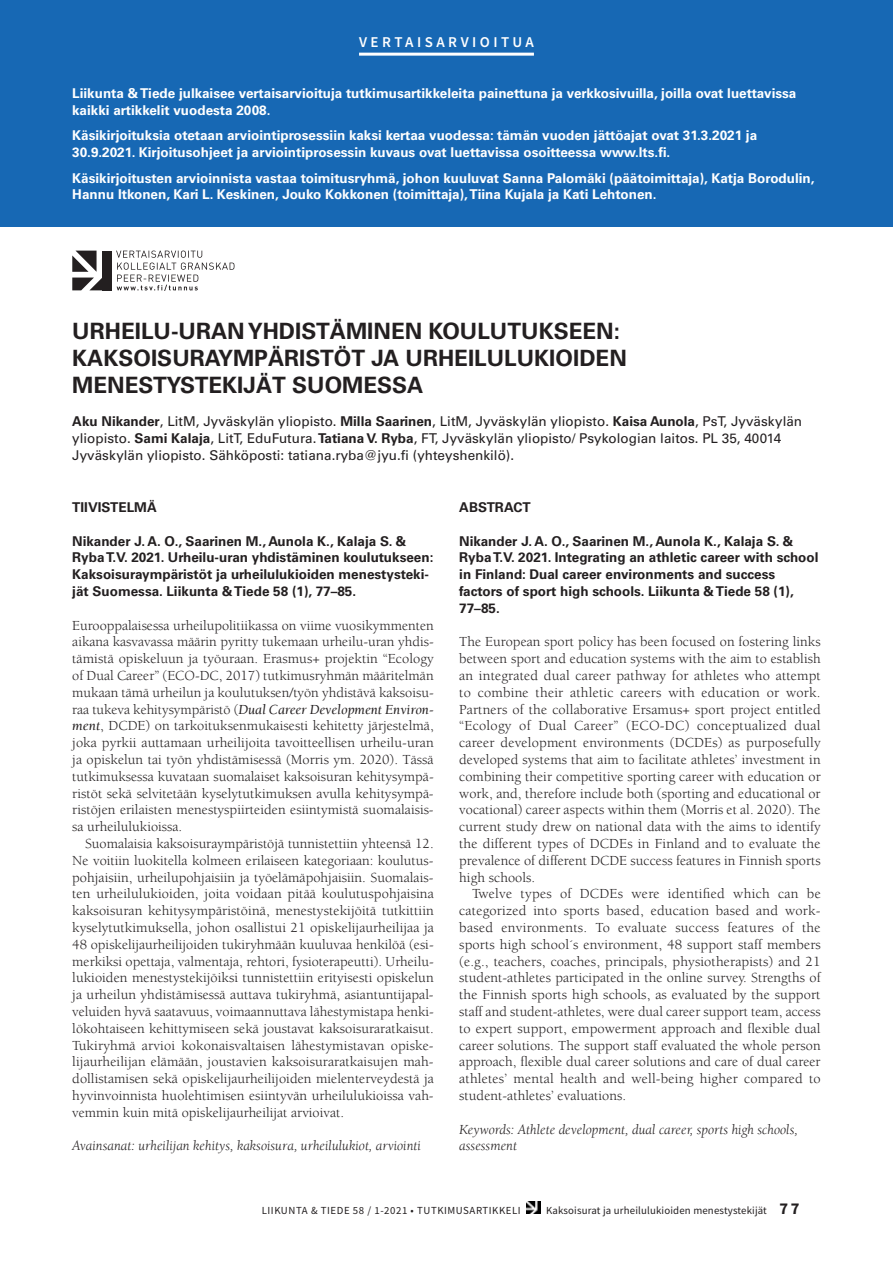
<style>
.page{position:relative;width:893px;height:1263px;background:#fff}
.page>*{position:absolute;margin:0;border:0;box-sizing:border-box;transform-origin:0 0}
.t1{font:700 22.5px/27px "Univers";color:#231f20}
.t2{font:600 15px "Source Sans Pro";letter-spacing:.23em;color:#fff}
.t3{font:14.25px/16.8px "Berkeley";color:#231f20;text-align:justify}
.t4{font:italic 14.25px/16.8px "Berkeley";color:#231f20}
.t5{font:700 13.5px/16.8px "Univers";color:#fff}
.t6{font:700 13.5px/16.8px "Univers";color:#231f20}
.t7{font:13.5px/16.8px "Univers";color:#231f20}
.t8{font:10.8px "Source Sans Pro";letter-spacing:.015em;color:#231f20}
.t9{font:10.8px "Source Sans Pro";letter-spacing:.05em;color:#231f20}
.s1{font-weight:700}
.s2{font-style:italic}
.s3{font-weight:700;font-size:16.5px}
</style>
<div class="page">
<div style="left:0;top:0;width:893px;height:226px;background:#1768b4"></div>
<hr style="left:359px;top:53px;width:175px;height:3px;background:#fff">
<svg style="left:527px;top:1201px;width:13px;height:13px"></svg>
<svg style="left:72px;top:251px;width:25px;height:21px"></svg>
<svg style="left:72px;top:278px;width:30px;height:12px"></svg>
<div style="left:102px;top:251px;width:10px;height:39px;background:#231f20"></div>
<svg style="left:116px;top:251px;width:119px;height:40px"></svg>
<p class="t2" style="left:359px;top:32px;width:176px">VERTAISARVIOITUA</p>
<p class="t5" style="left:72px;top:85px;width:726px">Liikunta &amp; Tiede julkaisee vertaisarvioituja tutkimusartikkeleita painettuna ja verkkosivuilla, joilla ovat luettavissa kaikki artikkelit vuodesta 2008.</p>
<p class="t5" style="left:72px;top:127px;width:686px">Käsikirjoituksia otetaan arviointiprosessiin kaksi kertaa vuodessa: tämän vuoden jättöajat ovat 31.3.2021 ja<br>30.9.2021. Kirjoitusohjeet ja arviointiprosessin kuvaus ovat luettavissa osoitteessa www.lts.fi.</p>
<p class="t5" style="left:72px;top:169px;width:744px">Käsikirjoitusten arvioinnista vastaa toimitusryhmä, johon kuuluvat Sanna Palomäki (päätoimittaja), Katja Borodulin,<br>Hannu Itkonen, Kari L. Keskinen, Jouko Kokkonen (toimittaja), Tiina Kujala ja Kati Lehtonen.</p>
<h1 class="t1" style="left:72px;top:317px;width:556px">URHEILU-URAN YHDISTÄMINEN KOULUTUKSEEN:<br>KAKSOISURAYMPÄRISTÖT JA URHEILULUKIOIDEN<br>MENESTYSTEKIJÄT SUOMESSA</h1>
<p class="t7" style="left:72px;top:413px;width:731px"><span class="s1">Aku Nikander</span>, LitM, Jyväskylän yliopisto. <span class="s1">Milla Saarinen</span>, LitM, Jyväskylän yliopisto. <span class="s1">Kaisa Aunola</span>, PsT, Jyväskylän yliopisto. <span class="s1">Sami Kalaja</span>, LitT, EduFutura. <span class="s1">Tatiana V. Ryba</span>, FT, Jyväskylän yliopisto/ Psykologian laitos. PL 35, 40014<br>Jyväskylän yliopisto. Sähköposti: tatiana.ryba@jyu.fi (yhteyshenkilö).</p>
<p class="t6" style="left:72px;top:499px;width:86px">TIIVISTELMÄ</p>
<p class="t6" style="left:72px;top:532px;width:363px">Nikander J. A. O., Saarinen M., Aunola K., Kalaja S. &amp; Ryba T.V. 2021. Urheilu-uran yhdistäminen koulutukseen:<br>Kaksoisuraympäristöt ja urheilulukioiden menestysteki&shy;jät Suomessa. Liikunta &amp; Tiede 58 (1), 77–85.</p>
<p class="t3" style="left:72px;top:617px;width:363px">Eurooppalaisessa urheilupolitiikassa on viime vuosikymmenten aikana kasvavassa määrin pyritty tukemaan urheilu-uran yhdis&shy;tämistä opiskeluun ja työuraan. Erasmus+ projektin “Ecology of Dual Career” (ECO-DC, 2017) tutkimusryhmän määritelmän mukaan tämä urheilun ja koulutuksen/työn yhdistävä kaksoisu&shy;raa tukeva kehitysympäristö (<span class="s2">Dual Career Development Environ&shy;ment</span>, DCDE) on tarkoituksenmukaisesti kehitetty järjestelmä, joka pyrkii auttamaan urheilijoita tavoitteellisen urheilu-uran ja opiskelun tai työn yhdistämisessä (Morris ym. 2020). Tässä tutkimuksessa kuvataan suomalaiset kaksoisuran kehitysympä&shy;ristöt sekä selvitetään kyselytutkimuksen avulla kehitysympä&shy;ristöjen erilaisten menestyspiirteiden esiintymistä suomalaisis&shy;sa urheilulukioissa.</p>
<p class="t3" style="left:72px;top:835px;width:363px;text-indent:13px">Suomalaisia kaksoisuraympäristöjä tunnistettiin yhteensä 12.<br>Ne voitiin luokitella kolmeen erilaiseen kategoriaan: koulutus&shy;pohjaisiin, urheilupohjaisiin ja työelämäpohjaisiin. Suomalais&shy;ten urheilulukioiden, joita voidaan pitää koulutuspohjaisina kaksoisuran kehitysympäristöinä, menestystekijöitä tutkittiin kyselytutkimuksella, johon osallistui 21 opiskelijaurheilijaa ja 48 opiskelijaurheilijoiden tukiryhmään kuuluvaa henkilöä (esi&shy;merkiksi opettaja, valmentaja, rehtori, fysioterapeutti). Urheilu&shy;lukioiden menestystekijöiksi tunnistettiin erityisesti opiskelun ja urheilun yhdistämisessä auttava tukiryhmä, asiantuntijapal&shy;veluiden hyvä saatavuus, voimaannuttava lähestymistapa henki&shy;lökohtaiseen kehittymiseen sekä joustavat kaksoisuraratkaisut.<br>Tukiryhmä arvioi kokonaisvaltaisen lähestymistavan opiske&shy;lijaurheilijan elämään, joustavien kaksoisuraratkaisujen mah&shy;dollistamisen sekä opiskelijaurheilijoiden mielenterveydestä ja hyvinvoinnista huolehtimisen esiintyvän urheilulukioissa vah&shy;vemmin kuin mitä opiskelijaurheilijat arvioivat.</p>
<p class="t4" style="left:72px;top:1138px;width:350px">Avainsanat: urheilijan kehitys, kaksoisura, urheilulukiot, arviointi</p>
<p class="t6" style="left:459px;top:499px;width:73px">ABSTRACT</p>
<p class="t6" style="left:459px;top:532px;width:361px">Nikander J. A. O., Saarinen M., Aunola K., Kalaja S. &amp; Ryba T.V. 2021. Integrating an athletic career with school in Finland: Dual career environments and success factors of sport high schools. Liikunta &amp; Tiede 58 (1), 77–85.</p>
<p class="t3" style="left:459px;top:634px;width:363px">The European sport policy has been focused on fostering links between sport and education systems with the aim to establish an integrated dual career pathway for athletes who attempt to combine their athletic careers with education or work.<br>Partners of the collaborative Ersamus+ sport project entitled “Ecology of Dual Career” (ECO-DC) conceptualized dual career development environments (DCDEs) as purposefully developed systems that aim to facilitate athletes’ investment in combining their competitive sporting career with education or work, and, therefore include both (sporting and educational or vocational) career aspects within them (Morris et al. 2020). The current study drew on national data with the aims to identify the different types of DCDEs in Finland and to evaluate the prevalence of different DCDE success features in Finnish sports high schools.</p>
<p class="t3" style="left:459px;top:886px;width:363px;text-indent:13px">Twelve types of DCDEs were identified which can be categorized into sports based, education based and work&shy;based environments. To evaluate success features of the sports high school´s environment, 48 support staff members (e.g., teachers, coaches, principals, physiotherapists) and 21 student-athletes participated in the online survey. Strengths of the Finnish sports high schools, as evaluated by the support staff and student-athletes, were dual career support team, access to expert support, empowerment approach and flexible dual career solutions. The support staff evaluated the whole person approach, flexible dual career solutions and care of dual career athletes’ mental health and well-being higher compared to student-athletes’ evaluations.</p>
<p class="t4" style="left:459px;top:1121px;width:340px">Keywords: Athlete development, dual career, sports high schools, assessment</p>
<p class="t9" style="left:262px;top:1203px;width:260px">LIIKUNTA &amp; TIEDE 58 / 1-2021 • TUTKIMUSARTIKKELI</p>
<p class="t8" style="left:546px;top:1203px;width:255px">Kaksoisurat ja urheilulukioiden menestystekijät <span class="s3">77</span></p>
</div>
